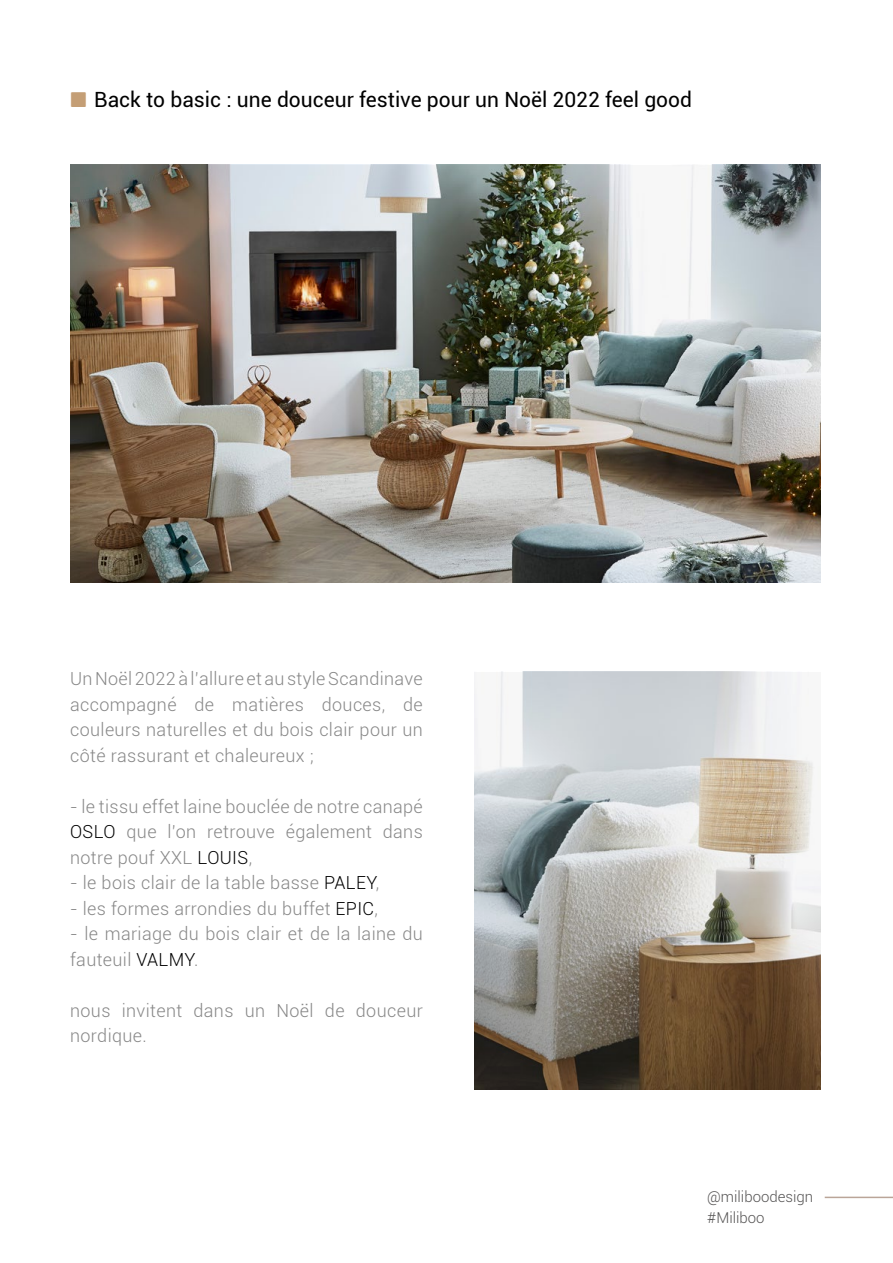
<style>
.page{position:relative;width:893px;height:1263px;background:#fff}
.page>*{position:absolute;margin:0;border:0;box-sizing:border-box;transform-origin:0 0}
.t1{font:21px "Roboto";color:#000}
.t2{font:300 18px/25.5px "Roboto";letter-spacing:.02em;color:#878787;text-align:justify}
.t3{font:300 15px/21px "Roboto";color:#555454}
.s1{font-family:"Guifxv 2 Transports";color:#c49e75}
.s2{color:#000}
</style>
<div class="page">
<img style="left:70px;top:165px;width:751px;height:418px">
<img style="left:474px;top:672px;width:347px;height:418px">
<hr style="left:825px;top:1196px;width:68px;height:2px;background:#baa598">
<p class="t1" style="left:70px;top:85px;width:623px"><span class="s1">3</span> Back to basic : une douceur festive pour un Noël 2022 feel good</p>
<p class="t2" style="left:70px;top:666px;width:354px">Un Noël 2022 à l’allure et au style Scandinave accompagné de matières douces, de couleurs naturelles et du bois clair pour un côté rassurant et chaleureux ;</p>
<p class="t2" style="left:70px;top:793px;width:354px">- le tissu effet laine bouclée de notre canapé <span class="s2">OSLO</span> que l’on retrouve également dans notre pouf XXL <span class="s2">LOUIS</span>,</p>
<p class="t2" style="left:70px;top:870px;width:311px">- le bois clair de la table basse <span class="s2">PALEY</span>,</p>
<p class="t2" style="left:70px;top:895px;width:309px">- les formes arrondies du buffet <span class="s2">EPIC</span>,</p>
<p class="t2" style="left:70px;top:921px;width:354px">- le mariage du bois clair et de la laine du fauteuil <span class="s2">VALMY</span>.</p>
<p class="t2" style="left:70px;top:997px;width:354px">nous invitent dans un Noël de douceur nordique.</p>
<p class="t3" style="left:707px;top:1185px;width:108px">@miliboodesign #Miliboo</p>
</div>
